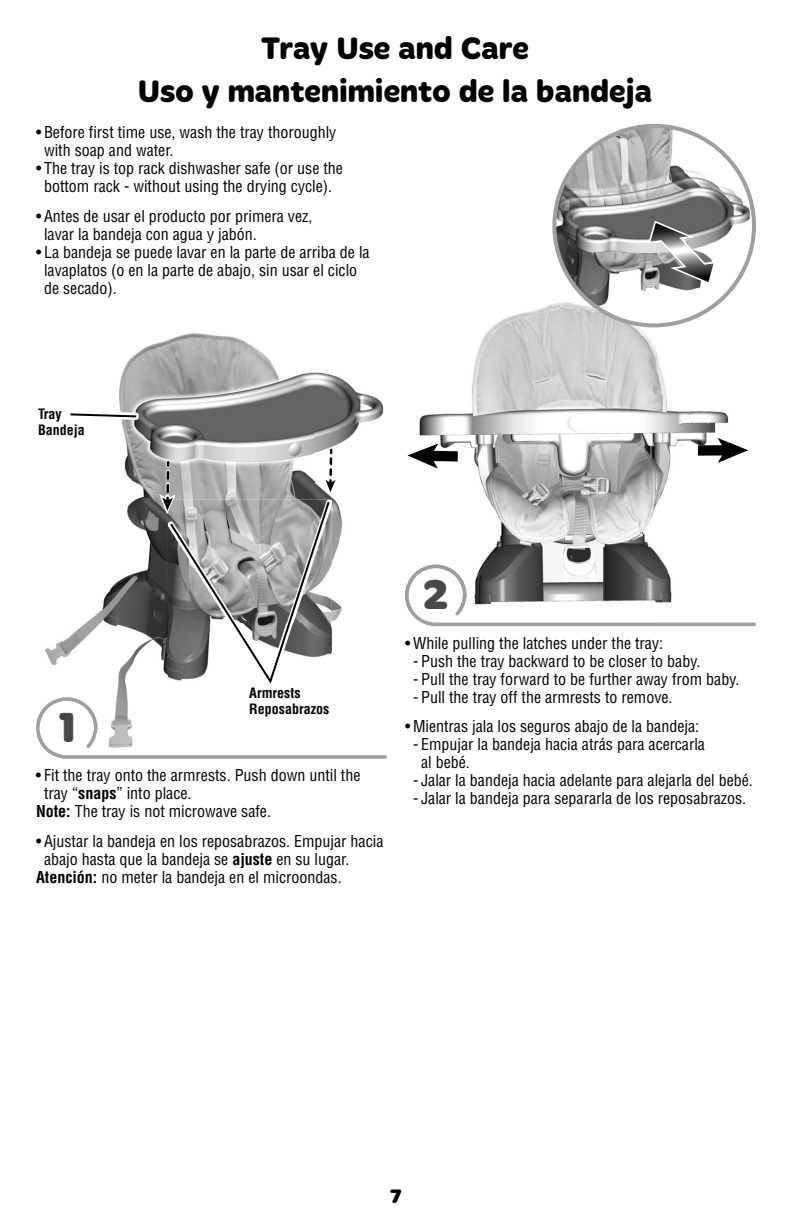
<style>
.page{position:relative;width:792px;height:1224px;background:#fff}
.page>*{position:absolute;margin:0;border:0;box-sizing:border-box;transform-origin:0 0}
.t1{font:700 43.2px "Merge";color:#484848}
.t2{font:700 43.2px "Merge";color:#494949}
.t3{font:700 32px/42.6px "Merge Pro";color:#000;text-align:center}
.t4{font:700 20px "Merge Pro";color:#000}
.t5{font:condensed 16px/18px "Helvetica LT Std";color:#000}
.t6{font:700 condensed 14px/16px "Helvetica LT Std";color:#000}
.s1{font-weight:700}
</style>
<div class="page">
<img style="left:119px;top:333px;width:196px;height:137px">
<img style="left:315px;top:372px;width:69px;height:245px">
<img style="left:44px;top:470px;width:115px;height:225px">
<svg style="left:409px;top:611px;width:347px;height:15px"></svg>
<svg style="left:36px;top:695px;width:351px;height:64px"></svg>
<img style="left:119px;top:411px;width:19px;height:9px">
<svg style="left:70px;top:412px;width:68px;height:6px"></svg>
<svg style="left:159px;top:450px;width:179px;height:234px"></svg>
<img style="left:419px;top:304px;width:310px;height:301px">
<img style="left:405px;top:565px;width:62px;height:46px">
<img style="left:424px;top:580px;width:23px;height:29px">
<div style="left:429px;top:451px;width:29px;height:11px;background:#000"></div>
<svg style="left:407px;top:444px;width:31px;height:25px"></svg>
<div style="left:698px;top:445px;width:29px;height:11px;background:#000"></div>
<svg style="left:718px;top:438px;width:30px;height:25px"></svg>
<img style="left:554px;top:126px;width:196px;height:191px">
<svg style="left:647px;top:220px;width:70px;height:65px"></svg>
<div style="left:552px;top:124px;width:204px;height:203px;border:4px solid #9f9f9f;border-radius:50%"></div>
<h2 class="t3" style="left:138px;top:29px;width:516px">Tray Use and Care<br>Uso y mantenimiento de la bandeja</h2>
<p class="t5" style="left:44px;top:125px;width:294px;text-indent:-8px">• Before first time use, wash the tray thoroughly with soap and water.</p>
<p class="t5" style="left:36px;top:161px;width:309px;text-align:center">• The tray is top rack dishwasher safe (or use the bottom rack - without using the drying cycle).</p>
<p class="t5" style="left:44px;top:208px;width:270px;text-indent:-8px">• Antes de usar el producto por primera vez, lavar la bandeja con agua y jabón.</p>
<p class="t5" style="left:44px;top:244px;width:327px;text-indent:-8px">• La bandeja se puede lavar en la parte de arriba de la lavaplatos (o en la parte de abajo, sin usar el ciclo de secado).</p>
<p class="t6" style="left:38px;top:407px;width:48px">Tray<br>Bandeja</p>
<h1 class="t1" style="left:58px;top:711px;width:19px">1</h1>
<p class="t6" style="left:249px;top:686px;width:82px">Armrests<br>Reposabrazos</p>
<p class="t5" style="left:36px;top:768px;width:326px">• Fit the tray onto the armrests. Push down until the</p>
<p class="t5" style="left:44px;top:786px;width:149px">tray “<span class="s1">snaps</span>” into place.</p>
<p class="t5" style="left:36px;top:804px;width:237px"><span class="s1">Note:</span> The tray is not microwave safe.</p>
<p class="t5" style="left:36px;top:834px;width:349px">• Ajustar la bandeja en los reposabrazos. Empujar hacia</p>
<p class="t5" style="left:44px;top:852px;width:307px">abajo hasta que la bandeja se <span class="s1">ajuste</span> en su lugar.</p>
<p class="t5" style="left:36px;top:870px;width:307px"><span class="s1">Atención:</span> no meter la bandeja en el microondas.</p>
<h1 class="t2" style="left:423px;top:578px;width:27px">2</h1>
<p class="t5" style="left:405px;top:636px;width:260px">• While pulling the latches under the tray:</p>
<p class="t5" style="left:413px;top:654px;width:289px">- Push the tray backward to be closer to baby.</p>
<p class="t5" style="left:413px;top:672px;width:328px">- Pull the tray forward to be further away from baby.</p>
<p class="t5" style="left:413px;top:690px;width:261px">- Pull the tray off the armrests to remove.</p>
<p class="t5" style="left:405px;top:719px;width:296px">• Mientras jala los seguros abajo de la bandeja:</p>
<p class="t5" style="left:421px;top:737px;width:285px;text-indent:-8px">- Empujar la bandeja hacia atrás para acercarla al bebé.</p>
<p class="t5" style="left:413px;top:773px;width:341px">- Jalar la bandeja hacia adelante para alejarla del bebé.</p>
<p class="t5" style="left:413px;top:791px;width:335px">- Jalar la bandeja para separarla de los reposabrazos.</p>
<p class="t4" style="left:390px;top:1188px;width:13px">7</p>
</div>
